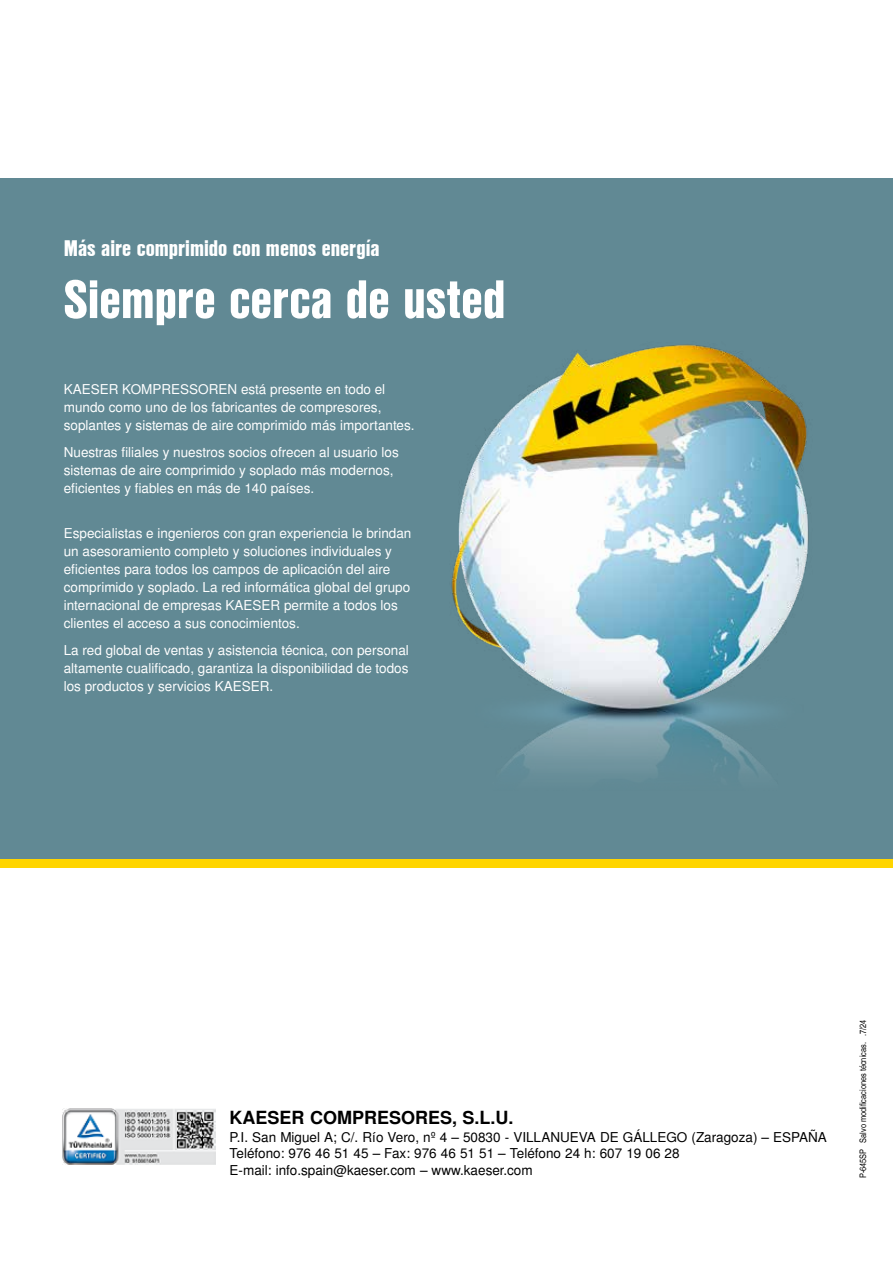
<style>
.page{position:relative;width:893px;height:1263px;background:#fff}
.page>*{position:absolute;margin:0;border:0;box-sizing:border-box;transform-origin:0 0}
.t1{font:52.5px "Nimbus San L Bla Con";color:#fff}
.t2{font:21.9px "Nimbus San L Bla Con";color:#fff}
.t3{font:700 18px "Nimbus San L";color:#000}
.t4{font:13.5px/18px "Nimbus San L";color:#fff}
.t5{font:13.5px/16.2px "Nimbus San L";color:#000}
.t6{font:9px "Nimbus San L Reg Con";color:#000}
</style>
<div class="page">
<div style="left:0;top:179px;width:893px;height:680px;background:#618994"></div>
<img style="left:451px;top:344px;width:358px;height:427px">
<div style="left:0;top:859px;width:893px;height:8px;background:#ffd500"></div>
<img style="left:63px;top:1108px;width:152px;height:56px">
<h2 class="t2" style="left:64px;top:231px;width:317px">Más aire comprimido con menos energía</h2>
<h1 class="t1" style="left:64px;top:260px;width:443px">Siempre cerca de usted</h1>
<p class="t4" style="left:64px;top:381px;width:352px">KAESER KOMPRESSOREN está presente en todo el mundo como uno de los fabricantes de compresores, soplantes y sistemas de aire comprimido más importantes.</p>
<p class="t4" style="left:64px;top:444px;width:337px">Nuestras filiales y nuestros socios ofrecen al usuario los sistemas de aire comprimido y soplado más modernos, eficientes y fiables en más de 140 países.</p>
<p class="t4" style="left:64px;top:525px;width:349px">Especialistas e ingenieros con gran experiencia le brindan un asesoramiento completo y soluciones individuales y eficientes para todos los campos de aplicación del aire comprimido y soplado. La red informática global del grupo internacional de empresas KAESER permite a todos los clientes el acceso a sus conocimientos.</p>
<p class="t4" style="left:64px;top:642px;width:347px;text-align:justify">La red global de ventas y asistencia técnica, con personal altamente cualificado, garantiza la disponibilidad de todos los productos y servicios KAESER.</p>
<h3 class="t3" style="left:230px;top:1107px;width:285px">KAESER COMPRESORES, S.L.U.</h3>
<p class="t5" style="left:230px;top:1130px;width:599px">P.I. San Miguel A; C/. Río Vero, nº 4 – 50830 - VILLANUEVA DE GÁLLEGO (Zaragoza) – ESPAÑA<br>Teléfono: 976 46 51 45 – Fax: 976 46 51 51 – Teléfono 24 h: 607 19 06 28<br>E-mail: info.spain@kaeser.com – www.kaeser.com</p>
<p class="t6" style="left:857px;top:1178px;width:160px;rotate:-90deg">P-645SP Salvo modificaciones técnicas. .7/24</p>
</div>
